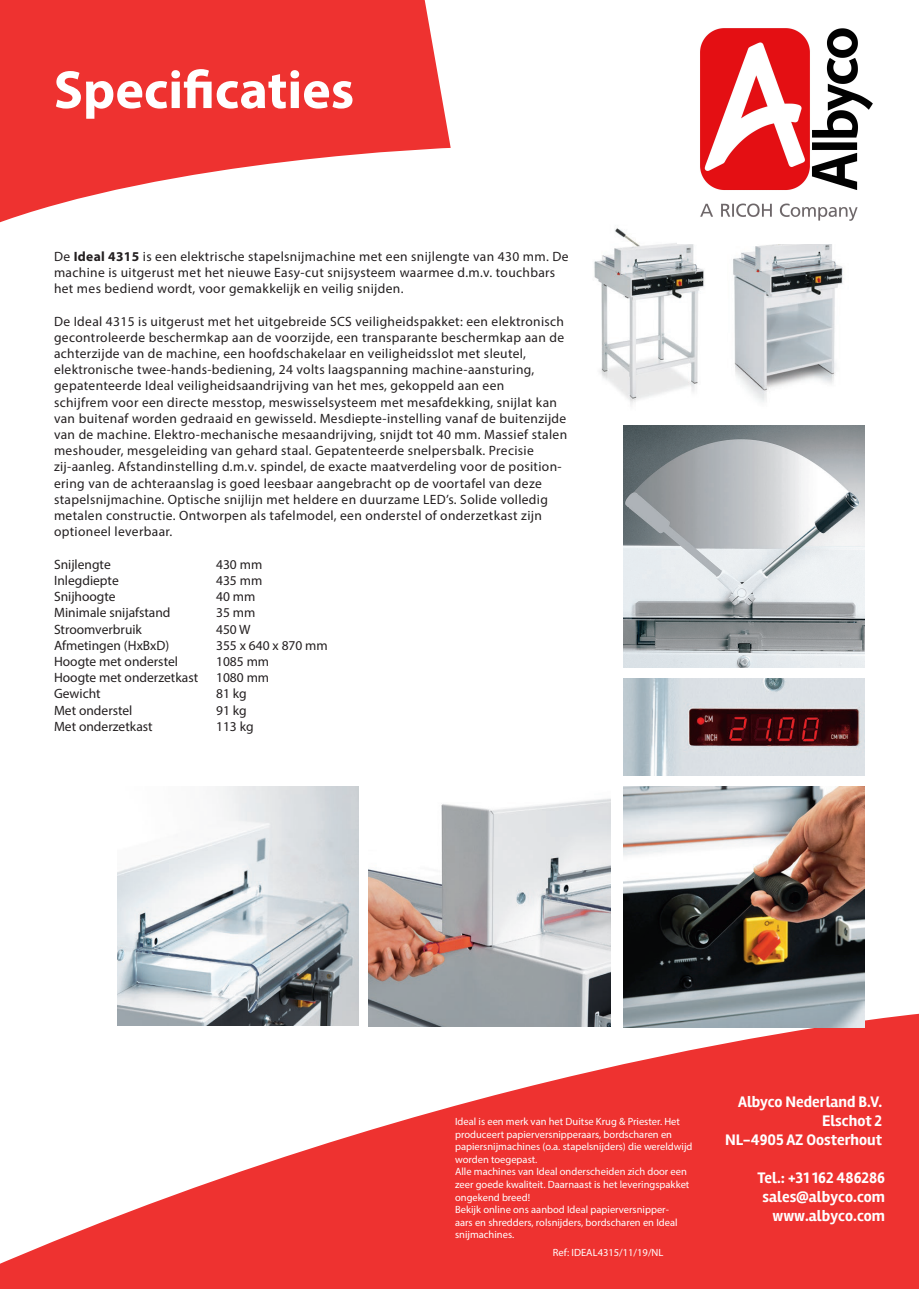
<style>
.page{position:relative;width:919px;height:1289px;background:#fff}
.page>*{position:absolute;margin:0;border:0;box-sizing:border-box;transform-origin:0 0}
.Testo_Titolo1_2righe{font:700 54px "Myriad Pro";color:#fff}
.t1{font:700 15.75px/18.9px "Rambla";color:#fff;text-align:right}
.t2{font:13.5px/16.2px "Myriad Pro";letter-spacing:.025em;color:#231f20}
.t3{font:13.5px "Myriad Pro";color:#231f20}
.Testo_fondo_2{font:10.5px/12.6px "Myriad Pro";color:#fff}
.s1{font-weight:700}
</style>
<div class="page">
<svg style="left:0;top:1011px;width:918px;height:277px;fill:#ee3230"></svg>
<svg style="left:0;top:0;width:450px;height:223px;fill:#ee3230"></svg>
<img style="left:623px;top:678px;width:241px;height:97px">
<img style="left:594px;top:228px;width:120px;height:198px">
<img style="left:733px;top:244px;width:110px;height:158px">
<img style="left:623px;top:426px;width:241px;height:241px">
<img style="left:623px;top:786px;width:241px;height:241px">
<img style="left:369px;top:798px;width:241px;height:228px">
<img style="left:117px;top:786px;width:242px;height:239px">
<img style="left:677px;top:28px;width:196px;height:215px">
<p class="Testo_Titolo1_2righe" style="left:54px;top:55px;width:302px">Specificaties</p>
<p class="t2" style="left:54px;top:248px;width:516px">De <span class="s1">Ideal 4315</span> is een elektrische stapelsnijmachine met een snijlengte van 430 mm. De machine is uitgerust met het nieuwe Easy-cut snijsysteem waarmee d.m.v. touchbars het mes bediend wordt, voor gemakkelijk en veilig snijden.</p>
<p class="t2" style="left:54px;top:313px;width:511px;text-align:justify">De Ideal 4315 is uitgerust met het uitgebreide SCS veiligheidspakket: een elektronisch gecontroleerde beschermkap aan de voorzijde, een transparante beschermkap aan de achterzijde van de machine, een hoofdschakelaar en veiligheidsslot met sleutel,</p>
<p class="t2" style="left:54px;top:361px;width:482px">elektronische twee-hands-bediening, 24 volts laagspanning machine-aansturing,</p>
<p class="t2" style="left:54px;top:377px;width:452px">gepatenteerde Ideal veiligheidsaandrijving van het mes, gekoppeld aan een</p>
<p class="t2" style="left:54px;top:394px;width:514px">schijfrem voor een directe messtop, meswisselsysteem met mesafdekking, snijlat kan van buitenaf worden gedraaid en gewisseld. Mesdiepte-instelling vanaf de buitenzijde van de machine. Elektro-mechanische mesaandrijving, snijdt tot 40 mm. Massief stalen meshouder, mesgeleiding van gehard staal. Gepatenteerde snelpersbalk. Precisie zij-aanleg. Afstandinstelling d.m.v. spindel, de exacte maatverdeling voor de position&shy;ering van de achteraanslag is goed leesbaar aangebracht op de voortafel van deze stapelsnijmachine. Optische snijlijn met heldere en duurzame LED’s. Solide volledig metalen constructie. Ontworpen als tafelmodel, een onderstel of onderzetkast zijn optioneel leverbaar.</p>
<p class="t3" style="left:54px;top:556px;width:58px">Snijlengte</p>
<p class="t2" style="left:216px;top:556px;width:48px">430 mm</p>
<p class="t3" style="left:54px;top:572px;width:66px">Inlegdiepte</p>
<p class="t2" style="left:216px;top:572px;width:48px">435 mm</p>
<p class="t3" style="left:54px;top:588px;width:63px">Snijhoogte</p>
<p class="t2" style="left:216px;top:588px;width:41px">40 mm</p>
<p class="t3" style="left:54px;top:604px;width:118px">Minimale snijafstand</p>
<p class="t2" style="left:216px;top:604px;width:41px">35 mm</p>
<p class="t3" style="left:54px;top:620px;width:89px">Stroomverbruik</p>
<p class="t2" style="left:216px;top:620px;width:36px">450 W</p>
<p class="t3" style="left:54px;top:637px;width:117px">Afmetingen (HxBxD)</p>
<p class="t3" style="left:216px;top:637px;width:113px">355 x 640 x 870 mm</p>
<p class="t3" style="left:54px;top:653px;width:125px">Hoogte met onderstel</p>
<p class="t2" style="left:216px;top:653px;width:55px">1085 mm</p>
<p class="t3" style="left:54px;top:669px;width:146px">Hoogte met onderzetkast</p>
<p class="t2" style="left:216px;top:669px;width:55px">1080 mm</p>
<p class="t3" style="left:54px;top:685px;width:48px">Gewicht</p>
<p class="t2" style="left:216px;top:685px;width:32px">81 kg</p>
<p class="t3" style="left:54px;top:701px;width:80px">Met onderstel</p>
<p class="t2" style="left:216px;top:701px;width:32px">91 kg</p>
<p class="t3" style="left:54px;top:718px;width:100px">Met onderzetkast</p>
<p class="t2" style="left:216px;top:718px;width:39px">113 kg</p>
<p class="Testo_fondo_2" style="left:455px;top:1114px;width:239px">Ideal is een merk van het Duitse Krug &amp; Priester. Het produceert papierversnipperaars, bordscharen en papiersnijmachines (o.a. stapelsnijders) die wereldwijd worden toegepast.</p>
<p class="Testo_fondo_2" style="left:455px;top:1165px;width:236px">Alle machines van Ideal onderscheiden zich door een zeer goede kwaliteit. Daarnaast is het leveringspakket ongekend breed!</p>
<p class="Testo_fondo_2" style="left:455px;top:1203px;width:224px">Bekijk online ons aanbod Ideal papierversnipper&shy;aars en shredders, rolsnijders, bordscharen en Ideal snijmachines.</p>
<p class="Testo_fondo_2" style="left:553px;top:1246px;width:112px">Ref: IDEAL4315/11/19/NL</p>
<p class="t1" style="left:738px;top:1092px;width:146px">Albyco Nederland B.V.</p>
<p class="t1" style="left:822px;top:1111px;width:62px">Elschot 2</p>
<p class="t1" style="left:725px;top:1130px;width:159px">NL-4905 AZ Oosterhout</p>
<p class="t1" style="left:757px;top:1168px;width:129px">Tel.: +31 162 486286 sales@albyco.com www.albyco.com</p>
</div>
